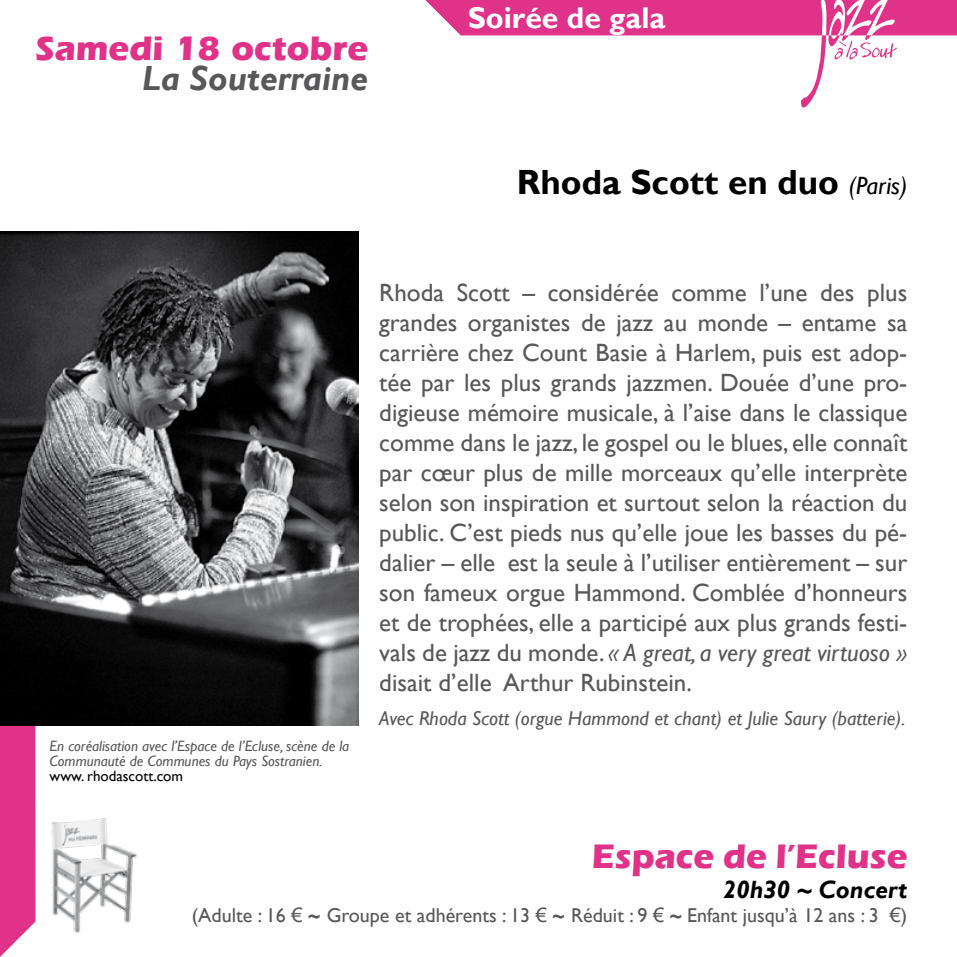
<style>
.page{position:relative;width:957px;height:957px;background:#fff}
.page>*{position:absolute;margin:0;border:0;box-sizing:border-box;transform-origin:0 0}
.t1{font:700 35px "Eras ITC";color:#e03288}
.t2{font:700 35px "Gill Sans";color:#000}
.t3{font:italic 700 35px "Gill Sans";color:#58585a}
.t4{font:700 30px "Gill Sans";color:#fff}
.t5{font:25px/30px "Gill Sans";color:#58585a;text-align:justify}
.t6{font:italic 700 25px "Gill Sans";color:#000}
.t7{font:20px "Gill Sans";color:#58585a}
.t8{font:italic 20px "Gill Sans";color:#58585a}
.t9{font:italic 15px/15px "Gill Sans";color:#58585a}
.t10{font:15px "Gill Sans";color:#000}
.s1{font-weight:400;font-style:italic;font-size:25px}
.s2{font-style:italic}
.s3{font-family:"Arial"}
.s4{font-weight:700;font-style:italic}
</style>
<div class="page">
<svg style="left:0;top:725px;width:35px;height:232px;background:#e14190"></svg>
<svg style="left:425px;top:0;width:532px;height:107px"></svg>
<img style="left:51px;top:818px;width:86px;height:114px">
<img style="left:0;top:231px;width:359px;height:494px">
<h1 class="t1" style="left:35px;top:28px;width:334px">Samedi 18 octobre</h1>
<h1 class="t3" style="left:142px;top:58px;width:227px">La Souterraine</h1>
<p class="t4" style="left:468px;top:0;width:199px">Soirée de gala</p>
<h1 class="t2" style="left:517px;top:161px;width:392px">Rhoda Scott en duo <span class="s1">(Paris)</span></h1>
<p class="t9" style="left:50px;top:738px;width:301px">En coréalisation avec l’Espace de l’Ecluse, scène de la<br>Communauté de Communes du Pays Sostranien.</p>
<p class="t10" style="left:50px;top:767px;width:135px">www. rhodascott.com</p>
<p class="t5" style="left:379px;top:278px;width:529px">Rhoda Scott – considérée comme l’une des plus grandes organistes de jazz au monde – entame sa carrière chez Count Basie à Harlem, puis est adop&shy;tée par les plus grands jazzmen. Douée d’une pro&shy;digieuse mémoire musicale, à l’aise dans le classique comme dans le jazz, le gospel ou le blues, elle connaît par cœur plus de mille morceaux qu’elle interprète selon son inspiration et surtout selon la réaction du public. C’est pieds nus qu’elle joue les basses du pé&shy;dalier – elle est la seule à l’utiliser entièrement – sur son fameux orgue Hammond. Comblée d’honneurs et de trophées, elle a participé aux plus grands festi&shy;vals de jazz du monde. <span class="s2">« A great, a very great virtuoso » </span>disait d’elle Arthur Rubinstein.</p>
<p class="t8" style="left:379px;top:707px;width:527px">Avec Rhoda Scott (orgue Hammond et chant) et Julie Saury (batterie).</p>
<h1 class="t1" style="left:592px;top:836px;width:317px">Espace de l’Ecluse</h1>
<p class="t6" style="left:723px;top:875px;width:186px">20h30 ~ Concert</p>
<p class="t7" style="left:192px;top:903px;width:717px">(Adulte : 16 <span class="s3">€</span> <span class="s4">~</span> Groupe et adhérents : 13 <span class="s3">€</span> <span class="s4">~</span> Réduit : 9 <span class="s3">€</span> <span class="s4">~</span> Enfant jusqu’à 12 ans : 3 <span class="s3">€</span>)</p>
</div>
